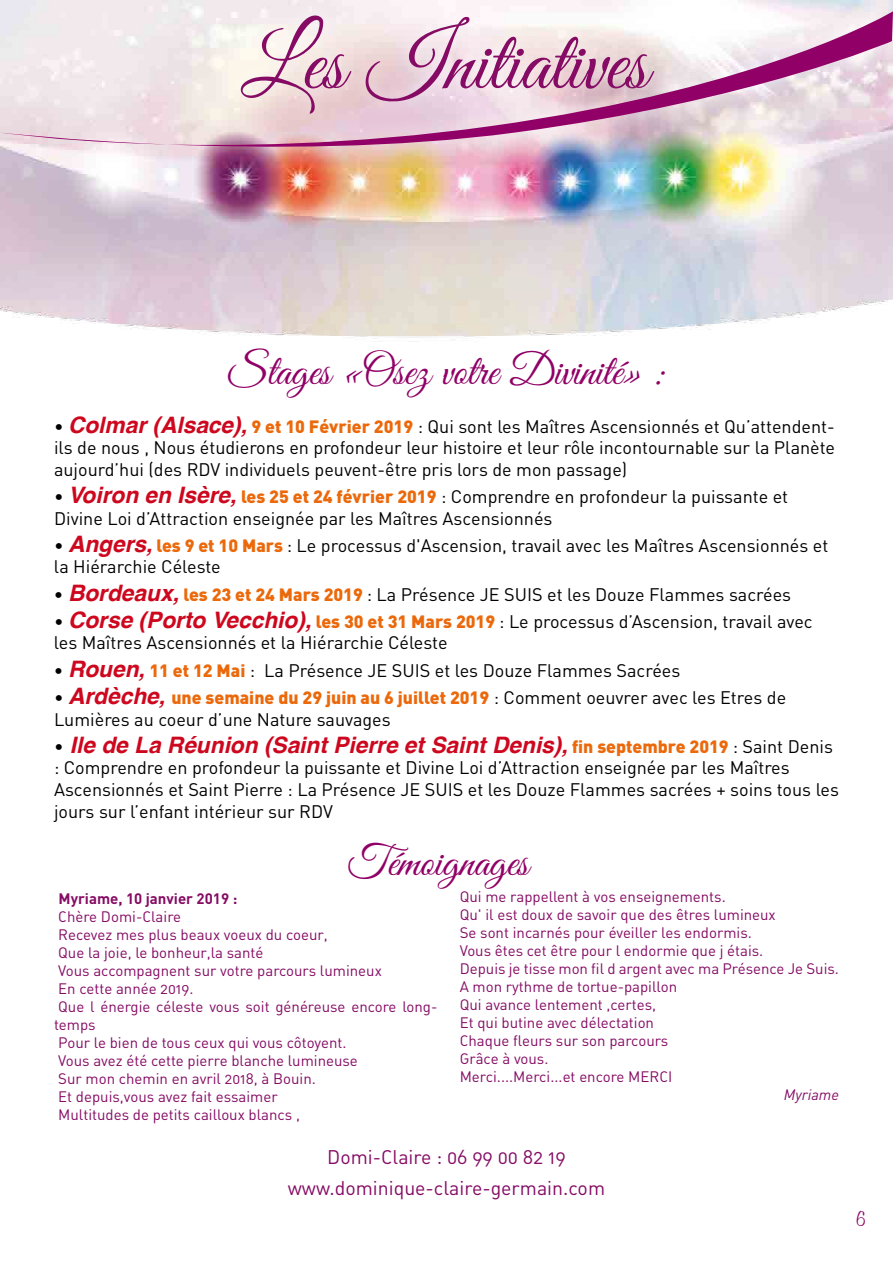
<style>
.page{position:relative;width:893px;height:1263px;background:#fff}
.page>*{position:absolute;margin:0;border:0;box-sizing:border-box;transform-origin:0 0}
.t1{font:85.5px "Great Vibes";color:#850b64}
.t2{font:43.65px "Great Vibes";color:#900066}
.t3{font:italic 700 22.65px "Helvetica";color:#cd071e}
.t4{font:300 22.5px "Honey Script";color:#900066}
.t5{font:19.5px/31px "DIN Regular Alternate";color:#850b64;text-align:center}
.t6{font:18px/21.6px "DIN";color:#000}
.t7{font:900 17.7px "DIN";color:#eb690b}
.t8{font:15px/18px "DIN Regular Alternate";color:#850b64}
.t9{font:700 15px "DIN";color:#850b64}
.t10{font:italic 15px "DIN";color:#850b64}
.s1{font-family:"Helvetica";font-weight:700;font-style:italic;font-size:22.65px;color:#cd071e}
.s2{font-weight:900;font-size:17.7px;color:#eb690b}
.s3{font-weight:400;font-size:18px;color:#000}
.s4{font-family:"DIN";font-weight:400;font-style:normal;font-size:18px;color:#000}
.s5{font-family:"DIN";font-weight:900;font-style:normal;font-size:17.7px;color:#eb690b}
</style>
<div class="page">
<img style="left:0;top:166px;width:893px;height:176px">
<div style="left:0;top:0;width:893px;height:166px;background:#fff;opacity:.75"></div>
<svg style="left:0;top:11px;width:893px;height:153px;background:#e5cfd7"></svg>
<h1 class="t1" style="left:241px;top:15px;width:408px">Les Initiatives</h1>
<h2 class="t2" style="left:228px;top:347px;width:438px">Stages «Osez votre Divinité» :</h2>
<p class="t6" style="left:54px;top:415px;width:783px;text-align:justify">• <span class="s1">Colmar (Alsace),</span> <span class="s2">9 et 10 Février 2019</span> : Qui sont les Maîtres Ascensionnés et Qu’attendent&shy;ils de nous , Nous étudierons en profondeur leur histoire et leur rôle incontournable sur la Planète aujourd’hui (des RDV individuels peuvent-être pris lors de mon passage)</p>
<p class="t6" style="left:54px;top:485px;width:736px">• <span class="s1">Voiron en Isère,</span> <span class="s2">les 25 et 24 février 2019</span> : Comprendre en profondeur la puissante et<br>Divine Loi d’Attraction enseignée par les Maîtres Ascensionnés</p>
<p class="t6" style="left:54px;top:534px;width:776px">• <span class="s1">Angers,</span> <span class="s2">les 9 et 10 Mars</span> : Le processus d'Ascension, travail avec les Maîtres Ascensionnés et la Hiérarchie Céleste</p>
<p class="t6" style="left:54px;top:583px;width:739px">• <span class="s1">Bordeaux,</span> <span class="s2">les 23 et 24 Mars 2019</span> : La Présence JE SUIS et les Douze Flammes sacrées</p>
<p class="t6" style="left:54px;top:610px;width:760px">• <span class="s1">Corse (Porto Vecchio),</span> <span class="s2">les 30 et 31 Mars 2019</span> : Le processus d’Ascension, travail avec les Maîtres Ascensionnés et la Hiérarchie Céleste</p>
<p class="t6" style="left:54px;top:659px;width:628px">• <span class="s1">Rouen,</span> <span class="s2">11 et 12 Mai</span> : La Présence JE SUIS et les Douze Flammes Sacrées</p>
<p class="t7" style="left:54px;top:686px;width:734px"><span class="s3">•</span> <span class="s1">Ardèche,</span> une semaine du 29 juin au 6 juillet 2019 <span class="s3">: Comment oeuvrer avec les Etres de</span></p>
<p class="t6" style="left:54px;top:708px;width:338px">Lumières au coeur d’une Nature sauvages</p>
<p class="t3" style="left:54px;top:726px;width:780px"><span class="s4">•</span> Ile de La Réunion (Saint Pierre et Saint Denis), <span class="s5">fin septembre 2019</span> <span class="s4">: Saint Denis</span></p>
<p class="t6" style="left:54px;top:757px;width:787px">: Comprendre en profondeur la puissante et Divine Loi d’Attraction enseignée par les Maîtres<br>Ascensionnés et Saint Pierre : La Présence JE SUIS et les Douze Flammes sacrées + soins tous les jours sur l’enfant intérieur sur RDV</p>
<h2 class="t2" style="left:347px;top:838px;width:183px">Témoignages</h2>
<p class="t9" style="left:58px;top:888px;width:180px">Myriame, 10 janvier 2019 :</p>
<p class="t8" style="left:54px;top:907px;width:385px">Chère Domi-Claire<br>Recevez mes plus beaux voeux du coeur,<br>Que la joie, le bonheur,la santé<br>Vous accompagnent sur votre parcours lumineux<br>En cette année 2019.<br>Que l énergie céleste vous soit généreuse encore long&shy;temps<br>Pour le bien de tous ceux qui vous côtoyent.<br>Vous avez été cette pierre blanche lumineuse<br>Sur mon chemin en avril 2018, à Bouin.<br>Et depuis,vous avez fait essaimer<br>Multitudes de petits cailloux blancs ,</p>
<p class="t8" style="left:460px;top:888px;width:381px">Qui me rappellent à vos enseignements.<br>Qu' il est doux de savoir que des êtres lumineux<br>Se sont incarnés pour éveiller les endormis.<br>Vous êtes cet être pour l endormie que j étais.<br>Depuis je tisse mon fil d argent avec ma Présence Je Suis.<br>A mon rythme de tortue-papillon<br>Qui avance lentement ,certes,<br>Et qui butine avec délectation<br>Chaque fleurs sur son parcours<br>Grâce à vous.<br>Merci....Merci...et encore MERCI</p>
<p class="t10" style="left:784px;top:1086px;width:57px">Myriame</p>
<p class="t5" style="left:288px;top:1141px;width:319px">Domi-Claire : 06 99 00 82 19 www.dominique-claire-germain.com</p>
<p class="t4" style="left:857px;top:1205px;width:11px">6</p>
</div>
